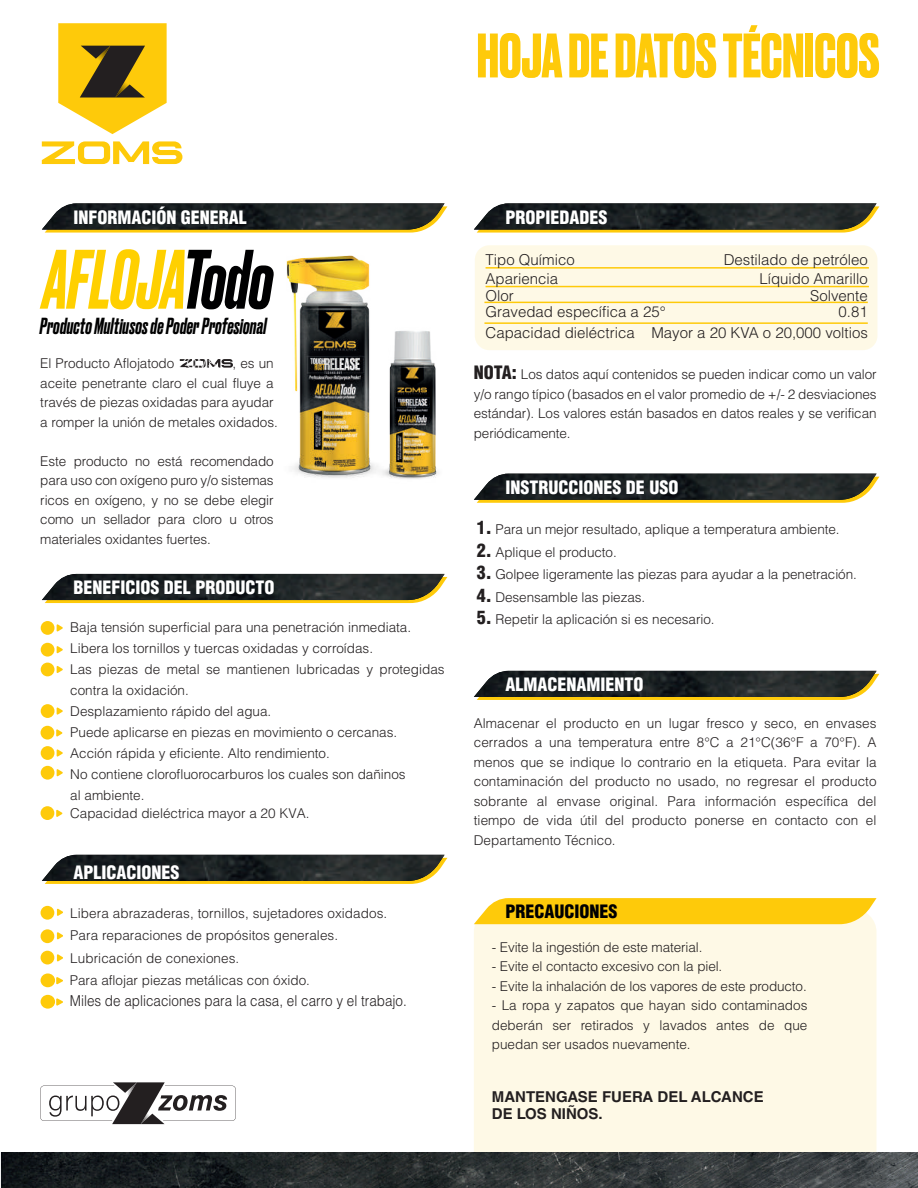
<style>
.page{position:relative;width:918px;height:1188px;background:#fff}
.page>*{position:absolute;margin:0;border:0;box-sizing:border-box;transform-origin:0 0}
.t1{font:italic 500 79.2px "Druk";color:#ffd000}
.t2{font:700 59.1px "Druk";color:#feca0a}
.t3{font:italic 500 21.9px "Druk";letter-spacing:.01em;color:#000001}
.t4{font:900 condensed 18px "Helvetica LT Std";color:#fff}
.t5{font:900 condensed 18px "Helvetica LT Std";color:#000001}
.t6{font:300 15px "Helvetica LT Std";color:#231f20}
.t7{font:300 15px "Helvetica LT Std";color:#231f20;scale:.9 1}
.t8{font:700 15px/16.5px "Helvetica LT Std";color:#231f20}
.t9{font:300 13.5px/19.5px "Helvetica LT Std";color:#231f20;text-align:justify}
.s1{color:#000001}
.s2{color:#fff}
.s3{font-weight:900;font-stretch:condensed;font-size:18px}
</style>
<div class="page">
<svg style="left:42px;top:141px;width:140px;height:24px"></svg>
<svg style="left:58px;top:23px;width:109px;height:111px;background:#d5b131"></svg>
<img style="left:286px;top:255px;width:152px;height:224px">
<svg style="left:44px;top:206px;width:403px;height:27px"></svg>
<img style="left:42px;top:203px;width:403px;height:27px">
<svg style="left:476px;top:206px;width:403px;height:27px"></svg>
<img style="left:474px;top:203px;width:403px;height:27px">
<svg style="left:476px;top:476px;width:403px;height:27px"></svg>
<img style="left:474px;top:474px;width:403px;height:26px">
<svg style="left:476px;top:673px;width:403px;height:27px"></svg>
<img style="left:474px;top:671px;width:403px;height:26px">
<svg style="left:42px;top:576px;width:405px;height:27px"></svg>
<img style="left:42px;top:574px;width:403px;height:26px">
<svg style="left:44px;top:857px;width:403px;height:27px"></svg>
<img style="left:42px;top:855px;width:403px;height:26px">
<svg style="left:180px;top:359px;width:53px;height:9px"></svg>
<div style="left:41px;top:621px;width:13px;height:14px;background:#feca0a;border-radius:50%"></div>
<svg style="left:57px;top:624px;width:6px;height:8px"></svg>
<div style="left:41px;top:643px;width:13px;height:14px;background:#feca0a;border-radius:50%"></div>
<svg style="left:57px;top:646px;width:6px;height:7px"></svg>
<div style="left:41px;top:663px;width:13px;height:13px;background:#feca0a;border-radius:50%"></div>
<svg style="left:57px;top:666px;width:6px;height:7px"></svg>
<div style="left:41px;top:906px;width:13px;height:14px;background:#feca0a;border-radius:50%"></div>
<svg style="left:57px;top:909px;width:6px;height:7px"></svg>
<div style="left:41px;top:929px;width:13px;height:14px;background:#feca0a;border-radius:50%"></div>
<svg style="left:57px;top:932px;width:6px;height:8px"></svg>
<div style="left:41px;top:951px;width:13px;height:13px;background:#feca0a;border-radius:50%"></div>
<svg style="left:57px;top:954px;width:6px;height:8px"></svg>
<div style="left:41px;top:704px;width:13px;height:14px;background:#feca0a;border-radius:50%"></div>
<svg style="left:57px;top:707px;width:6px;height:8px"></svg>
<div style="left:41px;top:746px;width:13px;height:14px;background:#feca0a;border-radius:50%"></div>
<svg style="left:57px;top:749px;width:6px;height:8px"></svg>
<div style="left:41px;top:766px;width:13px;height:14px;background:#feca0a;border-radius:50%"></div>
<svg style="left:57px;top:769px;width:6px;height:7px"></svg>
<div style="left:475px;top:245px;width:402px;height:105px;background:#fef9e6;border-radius:15px"></div>
<div style="left:474px;top:909px;width:403px;height:279px;background:#fef9e6;border-radius:23px"></div>
<hr style="left:484px;top:302px;width:384px;height:1px;background:#feca0a">
<hr style="left:486px;top:286px;width:383px;height:1px;background:#feca0a">
<hr style="left:486px;top:267px;width:383px;height:2px;background:#feca0a">
<hr style="left:484px;top:322px;width:384px;height:2px;background:#feca0a">
<svg style="left:40px;top:1082px;width:196px;height:42px"></svg>
<svg style="left:474px;top:898px;width:403px;height:26px;background:#fecd18"></svg>
<img style="left:0;top:1152px;width:918px;height:36px">
<svg style="left:56px;top:729px;width:7px;height:8px"></svg>
<div style="left:41px;top:726px;width:13px;height:14px;background:#feca0a;border-radius:50%"></div>
<svg style="left:56px;top:810px;width:7px;height:7px"></svg>
<div style="left:41px;top:806px;width:13px;height:14px;background:#feca0a;border-radius:50%"></div>
<svg style="left:56px;top:977px;width:7px;height:7px"></svg>
<div style="left:41px;top:973px;width:14px;height:14px;background:#feca0a;border-radius:50%"></div>
<svg style="left:56px;top:998px;width:7px;height:8px"></svg>
<div style="left:41px;top:995px;width:14px;height:14px;background:#feca0a;border-radius:50%"></div>
<h2 class="t2" style="left:477px;top:15px;width:404px">HOJA DE DATOS TÉCNICOS</h2>
<h3 class="t4" style="left:73px;top:206px;width:175px">INFORMACIÓN GENERAL</h3>
<h1 class="t1" style="left:43px;top:225px;width:231px">AFLOJA<span class="s1">Todo</span></h1>
<h3 class="t3" style="left:40px;top:311px;width:228px">Producto Multiusos de Poder Profesional</h3>
<p class="t9" style="left:40px;top:353px;width:239px;text-align:left">El Producto Aflojatodo <span class="s2">ZOMS,</span> , es un aceite penetrante claro el cual fluye a través de piezas oxidadas para ayudar a romper la unión de metales oxidados.</p>
<p class="t9" style="left:40px;top:451px;width:235px">Este producto no está recomendado para uso con oxígeno puro y/o sistemas ricos en oxígeno, y no se debe elegir como un sellador para cloro u otros materiales oxidantes fuertes.</p>
<h3 class="t4" style="left:73px;top:576px;width:203px">BENEFICIOS DEL PRODUCTO</h3>
<p class="t9" style="left:70px;top:617px;width:376px;line-height:21px;text-align:left">Baja tensión superficial para una penetración inmediata.<br>Libera los tornillos y tuercas oxidadas y corroídas.<br>Las piezas de metal se mantienen lubricadas y protegidas contra la oxidación.<br>Desplazamiento rápido del agua.<br>Puede aplicarse en piezas en movimiento o cercanas.<br>Acción rápida y eficiente. Alto rendimiento.<br>No contiene clorofluorocarburos los cuales son dañinos<br>al ambiente.</p>
<p class="t9" style="left:70px;top:803px;width:241px">Capacidad dieléctrica mayor a 20 KVA.</p>
<h3 class="t4" style="left:73px;top:861px;width:108px">APLICACIONES</h3>
<p class="t9" style="left:70px;top:902px;width:319px;line-height:22.5px;text-align:left">Libera abrazaderas, tornillos, sujetadores oxidados.<br>Para reparaciones de propósitos generales.<br>Lubricación de conexiones.<br>Para aflojar piezas metálicas con óxido.</p>
<p class="t7" style="left:70px;top:992px;width:376px">Miles de aplicaciones para la casa, el carro y el trabajo.</p>
<h3 class="t4" style="left:505px;top:206px;width:104px">PROPIEDADES</h3>
<p class="t6" style="left:486px;top:250px;width:91px">Tipo Químico</p>
<p class="t6" style="left:724px;top:250px;width:145px">Destilado de petróleo</p>
<p class="t6" style="left:486px;top:269px;width:74px">Apariencia</p>
<p class="t6" style="left:759px;top:269px;width:110px">Líquido Amarillo</p>
<p class="t6" style="left:486px;top:286px;width:30px">Olor</p>
<p class="t6" style="left:810px;top:286px;width:59px">Solvente</p>
<p class="t6" style="left:486px;top:302px;width:182px">Gravedad específica a 25°</p>
<p class="t6" style="left:839px;top:302px;width:31px">0.81</p>
<p class="t6" style="left:486px;top:323px;width:384px">Capacidad dieléctrica Mayor a 20 KVA o 20,000 voltios</p>
<p class="t9" style="left:474px;top:365px;width:404px"><span class="s3">NOTA:</span> Los datos aquí contenidos se pueden indicar como un valor y/o rango típico (basados en el valor promedio de +/- 2 desviaciones estándar). Los valores están basados en datos reales y se verifican periódicamente.</p>
<h3 class="t4" style="left:505px;top:476px;width:175px">INSTRUCCIONES DE USO</h3>
<p class="t9" style="left:477px;top:520px;width:364px"><span class="s3">1.</span> Para un mejor resultado, aplique a temperatura ambiente.</p>
<p class="t9" style="left:477px;top:542px;width:141px"><span class="s3">2.</span> Aplique el producto.</p>
<p class="t9" style="left:477px;top:565px;width:382px"><span class="s3">3.</span> Golpee ligeramente las piezas para ayudar a la penetración.</p>
<p class="t9" style="left:477px;top:587px;width:170px"><span class="s3">4.</span> Desensamble las piezas.</p>
<p class="t9" style="left:477px;top:610px;width:239px"><span class="s3">5.</span> Repetir la aplicación si es necesario.</p>
<h3 class="t4" style="left:505px;top:673px;width:140px">ALMACENAMIENTO</h3>
<p class="t9" style="left:474px;top:713px;width:404px">Almacenar el producto en un lugar fresco y seco, en envases cerrados a una temperatura entre 8°C a 21°C(36°F a 70°F). A menos que se indique lo contrario en la etiqueta. Para evitar la contaminación del producto no usado, no regresar el producto sobrante al envase original. Para información específica del tiempo de vida útil del producto ponerse en contacto con el Departamento Técnico.</p>
<h3 class="t5" style="left:505px;top:900px;width:114px">PRECAUCIONES</h3>
<p class="t9" style="left:492px;top:937px;width:212px">- Evite la ingestión de este material.</p>
<p class="t9" style="left:492px;top:957px;width:232px">- Evite el contacto excesivo con la piel.</p>
<p class="t9" style="left:492px;top:976px;width:316px">- Evite la inhalación de los vapores de este producto.</p>
<p class="t9" style="left:492px;top:996px;width:317px">- La ropa y zapatos que hayan sido contaminados deberán ser retirados y lavados antes de que puedan ser usados nuevamente.</p>
<p class="t8" style="left:492px;top:1089px;width:273px">MANTENGASE FUERA DEL ALCANCE<br>DE LOS NIÑOS.</p>
</div>
